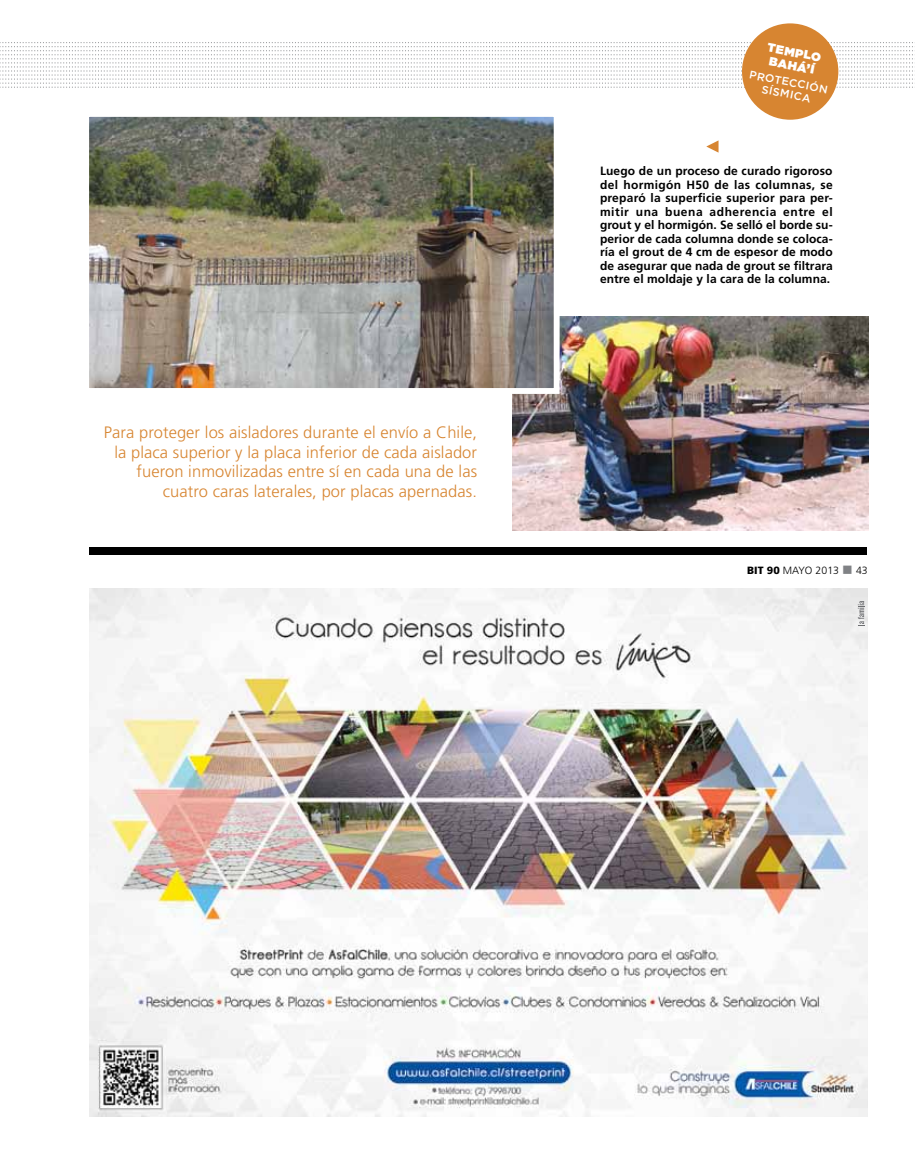
<style>
.page{position:relative;width:915px;height:1170px;background:#fff}
.page>*{position:absolute;margin:0;border:0;box-sizing:border-box;transform-origin:0 0}
.t1{font:300 16.5px/19.5px "Frutiger";letter-spacing:.005em;color:#d78531;text-align:right}
.t2{font:900 12.15px/13.2px "Gotham";color:#fff;text-align:center}
.t3{font:700 12px/13.5px "Frutiger";letter-spacing:.005em;color:#000;text-align:justify}
.t4{font:500 10.95px/12.1px "Gotham";color:#fff;text-align:center}
.t5{font:300 10.5px "Frutiger";letter-spacing:.005em;color:#000}
.s1{font-weight:900}
.s2{color:#808285}
</style>
<div class="page">
<svg style="left:0;top:42px;width:913px;height:46px"></svg>
<div style="left:89px;top:546px;width:777px;height:8px;background:#000"></div>
<img style="left:512px;top:317px;width:355px;height:213px">
<img style="left:90px;top:118px;width:462px;height:269px">
<div style="left:83px;top:111px;width:476px;height:283px;border:6px solid #fff"></div>
<svg style="left:706px;top:140px;width:12px;height:13px"></svg>
<img style="left:89px;top:588px;width:778px;height:527px">
<svg style="left:857px;top:601px;width:6px;height:24px"></svg>
<div style="left:741px;top:23px;width:97px;height:97px;background:#d78531;border-radius:50%"></div>
<h1 class="t1" style="left:104px;top:422px;width:374px">Para proteger los aisladores durante el envío a Chile, la placa superior y la placa inferior de cada aislador fueron inmovilizadas entre sí en cada una de las cuatro caras laterales, por placas apernadas.</h1>
<p class="t2" style="left:768px;top:41px;width:56px;rotate:11deg">Templo<br>Bahá’í</p>
<p class="t4" style="left:750px;top:68px;width:81px;rotate:11deg">Protección sísmica</p>
<p class="t3" style="left:600px;top:164px;width:234px">Luego de un proceso de curado rigoroso del hormigón H50 de las columnas, se preparó la superficie superior para per&shy;mitir una buena adherencia entre el grout y el hormigón. Se selló el borde su&shy;perior de cada columna donde se coloca&shy;ría el grout de 4 cm de espesor de modo de asegurar que nada de grout se filtrara entre el moldaje y la cara de la columna.</p>
<p class="t5" style="left:746px;top:564px;width:122px"><span class="s1">BIT 90</span> mayo 2013 <span class="s2">■</span> 43</p>
</div>
